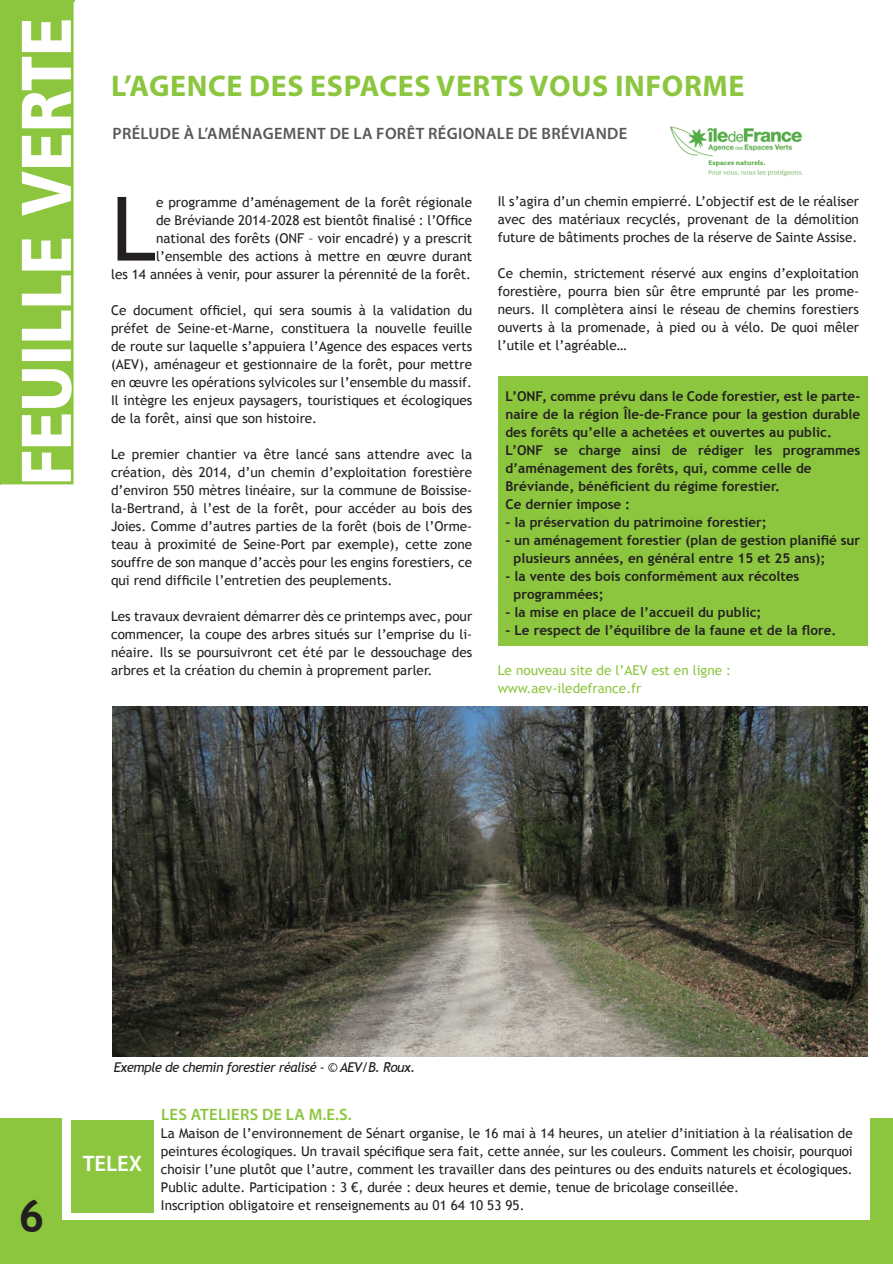
<style>
.page{position:relative;width:893px;height:1264px;background:#fff}
.page>*{position:absolute;margin:0;border:0;box-sizing:border-box;transform-origin:0 0}
.t1{font:88.95px "Trebuchet MS";color:#231f20}
.t2{font:700 45px "Trebuchet MS";color:#231f20}
.t3{font:700 30px "Myriad Pro";letter-spacing:.02em;color:#8bc63e}
.t4{font:600 22.5px "Myriad Pro";color:#fff}
.t5{font:600 16.5px "Myriad Pro";letter-spacing:.02em;color:#57585a}
.t6{font:600 16.5px "Myriad Pro";letter-spacing:.02em;color:#8bc63e}
.t7{font:13.5px/18px "Trebuchet MS";color:#231f20;text-align:justify}
.t8{font:700 13.5px/18px "Trebuchet MS";color:#231f20}
.t9{font:13.5px/18px "Trebuchet MS";color:#8bc63e}
.t10{font:italic 13.5px "Trebuchet MS";letter-spacing:-.04em;color:#231f20}
</style>
<div class="page">
<div style="left:498px;top:376px;width:369px;height:270px;background:#8bc63e"></div>
<hr style="left:0;top:0;width:75px;height:2px;background:#8bc63e">
<div style="left:0;top:1118px;width:893px;height:146px;background:#8bc63e"></div>
<div style="left:62px;top:1103px;width:807px;height:116px;background:#fff"></div>
<div style="left:71px;top:1120px;width:83px;height:92px;background:#8bc63e"></div>
<img style="left:670px;top:126px;width:133px;height:51px">
<img style="left:112px;top:706px;width:755px;height:351px">
<svg style="left:0;top:2px;width:74px;height:482px"></svg>
<h3 class="t3" style="left:111px;top:66px;width:634px">L’AGENCE DES ESPACES VERTS VOUS INFORME</h3>
<p class="t5" style="left:112px;top:122px;width:516px">PRÉLUDE À L’AMÉNAGEMENT DE LA FORÊT RÉGIONALE DE BRÉVIANDE</p>
<p class="t7" style="left:111px;top:193px;width:363px;text-align:right">e programme d’aménagement de la forêt régionale<br>de Bréviande 2014-2028 est bientôt finalisé : l’Office national des forêts (ONF – voir encadré) y a prescrit l’ensemble des actions à mettre en œuvre durant<br>les 14 années à venir, pour assurer la pérennité de la forêt.</p>
<p class="t7" style="left:111px;top:301px;width:363px">Ce document officiel, qui sera soumis à la validation du préfet de Seine-et-Marne, constituera la nouvelle feuille de route sur laquelle s’appuiera l’Agence des espaces verts (AEV), aménageur et gestionnaire de la forêt, pour mettre en œuvre les opérations sylvicoles sur l’ensemble du massif.<br>Il intègre les enjeux paysagers, touristiques et écologiques de la forêt, ainsi que son histoire.</p>
<p class="t7" style="left:111px;top:445px;width:363px">Le premier chantier va être lancé sans attendre avec la création, dès 2014, d’un chemin d’exploitation forestière d’environ 550 mètres linéaire, sur la commune de Boissise&shy;la-Bertrand, à l’est de la forêt, pour accéder au bois des Joies. Comme d’autres parties de la forêt (bois de l’Orme&shy;teau à proximité de Seine-Port par exemple), cette zone souffre de son manque d’accès pour les engins forestiers, ce qui rend difficile l’entretien des peuplements.</p>
<p class="t7" style="left:111px;top:607px;width:363px">Les travaux devraient démarrer dès ce printemps avec, pour commencer, la coupe des arbres situés sur l’emprise du li&shy;néaire. Ils se poursuivront cet été par le dessouchage des arbres et la création du chemin à proprement parler.</p>
<h1 class="t1" style="left:111px;top:177px;width:47px">L</h1>
<p class="t7" style="left:498px;top:193px;width:363px">Il s’agira d’un chemin empierré. L’objectif est de le réaliser avec des matériaux recyclés, provenant de la démolition future de bâtiments proches de la réserve de Sainte Assise.</p>
<p class="t7" style="left:498px;top:265px;width:363px">Ce chemin, strictement réservé aux engins d’exploitation forestière, pourra bien sûr être emprunté par les prome&shy;neurs. Il complètera ainsi le réseau de chemins forestiers ouverts à la promenade, à pied ou à vélo. De quoi mêler l’utile et l’agréable…</p>
<p class="t8" style="left:505px;top:387px;width:356px">L’ON F, comme prévu dans le Code forestier, est le parte&shy;naire de la région Île-de-France pour la gestion durable des forêts qu’elle a achetées et ouvertes au public.<br>L’ON F se charge ainsi de rédiger les programmes d’aménagement des forêts, qui, comme celle de Bréviande, bénéficient du régime forestier.<br>Ce dernier impose :</p>
<p class="t8" style="left:505px;top:513px;width:263px">- la préservation du patrimoine forestier;</p>
<p class="t8" style="left:513px;top:531px;width:348px;text-indent:-8px">- un aménagement forestier (plan de gestion planifié sur plusieurs années, en général entre 15 et 25 ans);</p>
<p class="t8" style="left:513px;top:567px;width:287px;text-indent:-8px">- la vente des bois conformément aux récoltes programmées;</p>
<p class="t8" style="left:505px;top:603px;width:258px">- la mise en place de l’accueil du public;</p>
<p class="t8" style="left:505px;top:621px;width:332px">- Le respect de l’équilibre de la faune et de la flore.</p>
<p class="t9" style="left:498px;top:661px;width:235px">Le nouveau site de l’AEV est en ligne : www.aev-iledefrance.fr</p>
<h2 class="t2" style="left:18px;top:1193px;width:29px">66</h2>
<p class="t10" style="left:114px;top:1059px;width:303px">Exemple de chemin forestier réalisé - © AEV/B. Roux.</p>
<h3 class="t4" style="left:83px;top:1149px;width:13px">TELE</h3>
<h3 class="t4" style="left:129px;top:1149px;width:15px">X</h3>
<p class="t6" style="left:161px;top:1104px;width:192px">LES ATELIERS DE LA M.E.S.</p>
<p class="t7" style="left:161px;top:1124px;width:693px;text-align:left">La Maison de l’environnement de Sénart organise, le 16 mai à 14 heures, un atelier d’initiation à la réalisation de peintures écologiques. Un travail spécifique sera fait, cette année, sur les couleurs. Comment les choisir, pourquoi choisir l’une plutôt que l’autre, comment les travailler dans des peintures ou des enduits naturels et écologiques.<br>Public adulte. Participation : 3 €, durée : deux heures et demie, tenue de bricolage conseillée.<br>Inscription obligatoire et renseignements au 01 64 10 53 95.</p>
</div>
